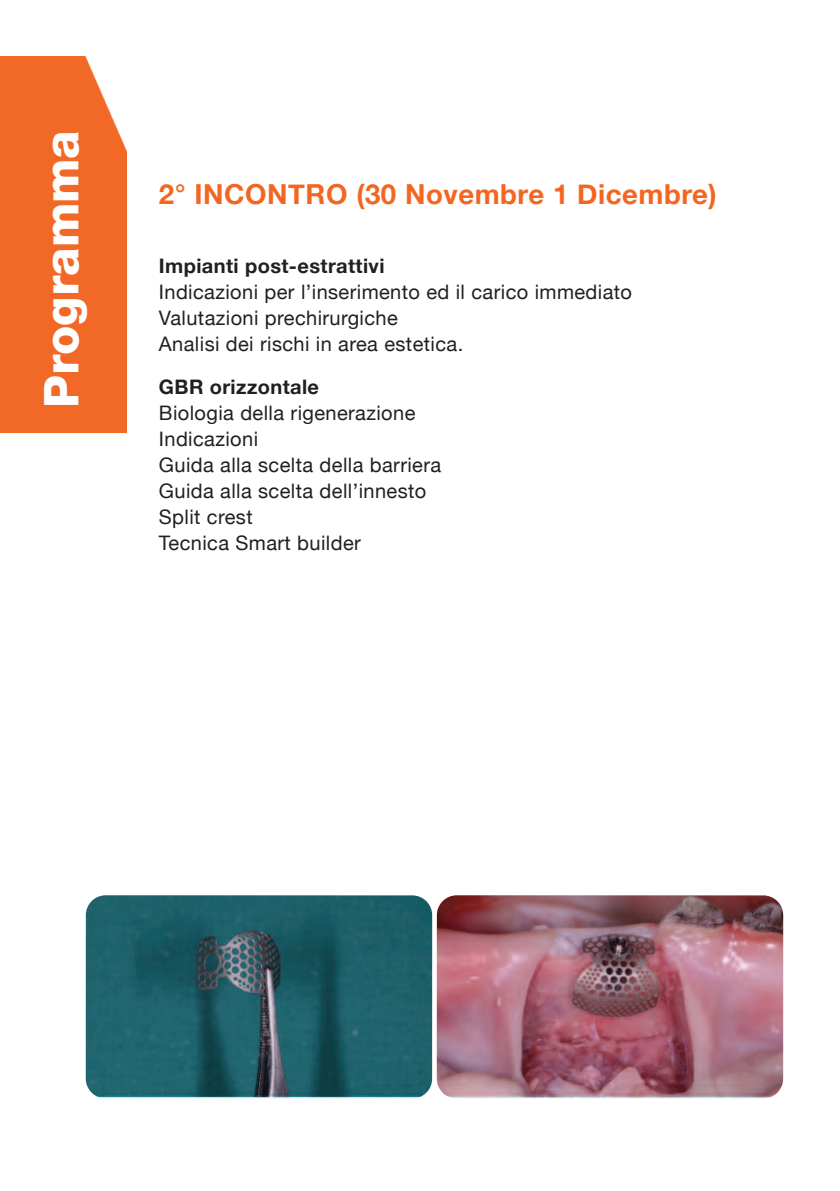
<style>
.page{position:relative;width:840px;height:1191px;background:#fff}
.page>*{position:absolute;margin:0;border:0;box-sizing:border-box;transform-origin:0 0}
.t1{font:800 48px "Helvetica Neue";color:#fff}
.t2{font:700 27.6px "Helvetica Neue";letter-spacing:.02em;color:#f36621}
.t3{font:20px/26px "Helvetica Neue";letter-spacing:.02em;color:#231f20}
.t4{font:700 20px "Helvetica Neue";letter-spacing:.02em;color:#231f20}
</style>
<div class="page">
<img style="left:86px;top:895px;width:346px;height:203px;border-radius:20px">
<img style="left:436px;top:895px;width:346px;height:202px;border-radius:20px">
<div style="left:0;top:57px;width:126px;height:375px;background:#f26826"></div>
<h1 class="t1" style="left:44px;top:407px;width:279px;rotate:-90deg">Programma</h1>
<h2 class="t2" style="left:159px;top:177px;width:559px">2° INCONTRO (30 Novembre 1 Dicembre)</h2>
<p class="t4" style="left:159px;top:253px;width:227px">Impianti post-estrattivi</p>
<p class="t3" style="left:159px;top:278px;width:474px">Indicazioni per l’inserimento ed il carico immediato<br>Valutazioni prechirurgiche<br>Analisi dei rischi in area estetica.</p>
<p class="t4" style="left:159px;top:374px;width:162px">GBR orizzontale</p>
<p class="t3" style="left:159px;top:399px;width:284px">Biologia della rigenerazione<br>Indicazioni<br>Guida alla scelta della barriera<br>Guida alla scelta dell’innesto<br>Split crest<br>Tecnica Smart builder</p>
</div>
